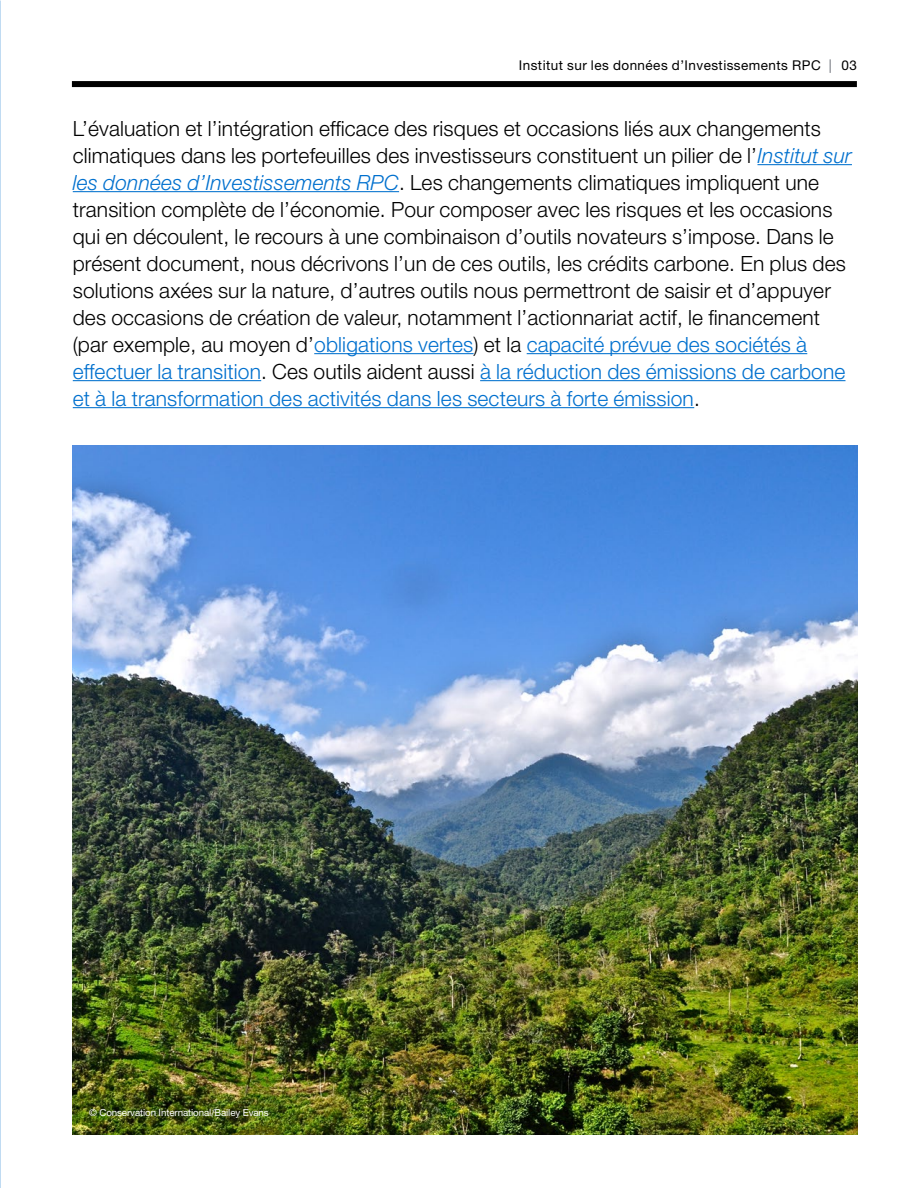
<style>
.page{position:relative;width:918px;height:1188px;background:#fff}
.page>*{position:absolute;margin:0;border:0;box-sizing:border-box;transform-origin:0 0}
.Trans_Intro_1{font:300 21px/27px "Helvetica Neue LT Pro";letter-spacing:.005em;color:#000}
.t1{font:13.5px "Helvetica Neue LT Pro";letter-spacing:.035em;color:#000}
.t2{font:9.75px "Helvetica Neue LT Pro";letter-spacing:-.01em;color:#fff}
.s1{color:#686c75}
.s2{font-style:italic;color:#0070ce}
.s3{color:#0070ce}
</style>
<div class="page">
<hr style="left:757px;top:164px;width:95px;height:1px;background:#0070ce">
<hr style="left:73px;top:191px;width:326px;height:1px;background:#0070ce">
<hr style="left:314px;top:353px;width:160px;height:1px;background:#0070ce">
<hr style="left:527px;top:353px;width:280px;height:1px;background:#0070ce">
<hr style="left:73px;top:380px;width:188px;height:1px;background:#0070ce">
<hr style="left:480px;top:380px;width:366px;height:1px;background:#0070ce">
<hr style="left:73px;top:407px;width:621px;height:1px;background:#0070ce">
<img style="left:72px;top:445px;width:786px;height:689px">
<div style="left:72px;top:81px;width:785px;height:6px;background:#000"></div>
<p class="t1" style="left:519px;top:57px;width:340px">Institut sur les données d’Investissements RPC <span class="s1">|</span> 03</p>
<p class="Trans_Intro_1" style="left:73px;top:114px;width:781px">L’évaluation et l’intégration efficace des risques et occasions liés aux changements climatiques dans les portefeuilles des investisseurs constituent un pilier de l’<span class="s2">Institut sur les données d’Investissements RPC</span>. Les changements climatiques impliquent une transition complète de l’économie. Pour composer avec les risques et les occasions qui en découlent, le recours à une combinaison d’outils novateurs s’impose. Dans le présent document, nous décrivons l’un de ces outils, les crédits carbone. En plus des solutions axées sur la nature, d’autres outils nous permettront de saisir et d’appuyer des occasions de création de valeur, notamment l’actionnariat actif, le financement (par exemple, au moyen d’<span class="s3">obligations vertes</span>) et la <span class="s3">capacité prévue des sociétés à effectuer la transition</span>. Ces outils aident aussi <span class="s3">à la réduction des émissions de carbone et à la transformation des activités dans les secteurs à forte émission</span>.</p>
<p class="t2" style="left:89px;top:1107px;width:181px">© Conservation International/Bailey Evans</p>
</div>
